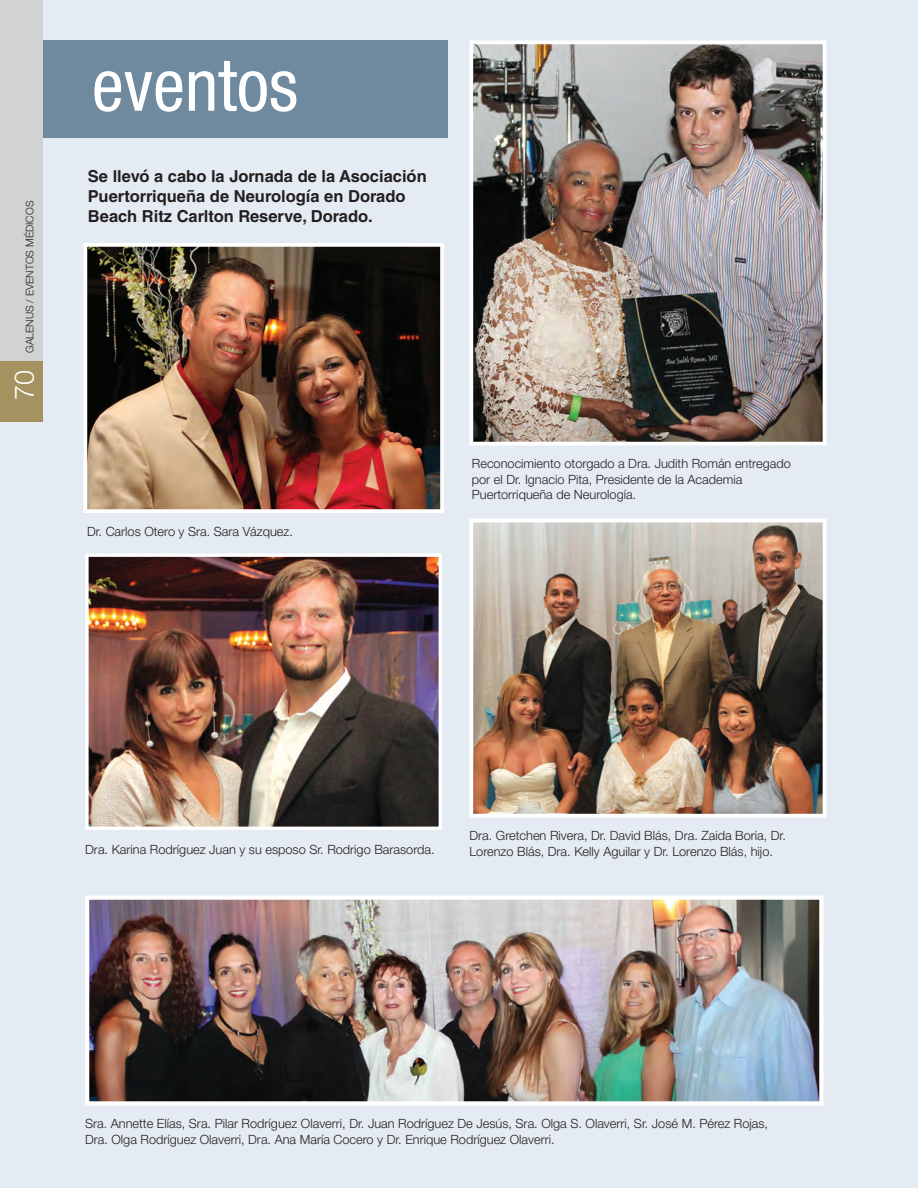
<style>
.page{position:relative;width:918px;height:1188px;background:#e5ebf2}
.page>*{position:absolute;margin:0;border:0;box-sizing:border-box;transform-origin:0 0}
.t1{font:condensed 72px "Helvetica Neue";color:#fff}
.t2{font:300 27px "Helvetica Neue";color:#fff}
.t3{font:700 16.5px/20px "Helvetica LT Std";color:#231f20}
.t4{font:300 12.75px/15.3px "Helvetica Neue";color:#231f20}
.t5{font:300 10.5px "Helvetica Neue";color:#231f20}
</style>
<div class="page">
<div style="left:0;top:40px;width:448px;height:98px;background:#6f899f"></div>
<img style="left:474px;top:524px;width:347px;height:289px">
<div style="left:469px;top:519px;width:357px;height:299px;border:4px solid #fff"></div>
<img style="left:88px;top:248px;width:351px;height:260px">
<div style="left:83px;top:243px;width:361px;height:270px;border:4px solid #fff"></div>
<img style="left:474px;top:45px;width:347px;height:396px">
<div style="left:469px;top:40px;width:357px;height:406px;border:4px solid #fff"></div>
<img style="left:90px;top:901px;width:729px;height:200px">
<div style="left:85px;top:896px;width:739px;height:210px;border:4px solid #fff"></div>
<img style="left:89px;top:558px;width:349px;height:268px">
<div style="left:85px;top:554px;width:357px;height:276px;border:3px solid #fff"></div>
<div style="left:0;top:0;width:43px;height:412px;background:#d1d2d4"></div>
<div style="left:0;top:361px;width:43px;height:61px;background:#a49261"></div>
<p class="t5" style="left:23px;top:353px;width:154px;rotate:-90deg">GALENUS / EVENTOS MÉDICOS</p>
<h2 class="t2" style="left:8px;top:400px;width:32px;rotate:-90deg">70</h2>
<h1 class="t1" style="left:92px;top:44px;width:208px">eventos</h1>
<p class="t3" style="left:88px;top:166px;width:340px">Se llevó a cabo la Jornada de la Asociación<br>Puertorriqueña de Neurología en Dorado<br>Beach Ritz Carlton Reserve, Dorado.</p>
<p class="t4" style="left:87px;top:523px;width:208px">Dr. Carlos Otero y Sra. Sara Vázquez.</p>
<p class="t4" style="left:472px;top:456px;width:320px">Reconocimiento otorgado a Dra. Judith Román entregado por el Dr. Ignacio Pita, Presidente de la Academia<br>Puertorriqueña de Neurología.</p>
<p class="t4" style="left:85px;top:841px;width:351px">Dra. Karina Rodríguez Juan y su esposo Sr. Rodrigo Barasorda.</p>
<p class="t4" style="left:469px;top:828px;width:318px">Dra. Gretchen Rivera, Dr. David Blás, Dra. Zaida Boria, Dr.<br>Lorenzo Blás, Dra. Kelly Aguilar y Dr. Lorenzo Blás, hijo.</p>
<p class="t4" style="left:85px;top:1116px;width:685px">Sra. Annette Elías, Sra. Pilar Rodríguez Olaverri, Dr. Juan Rodríguez De Jesús, Sra. Olga S. Olaverri, Sr. José M. Pérez Rojas,<br>Dra. Olga Rodríguez Olaverri, Dra. Ana María Cocero y Dr. Enrique Rodríguez Olaverri.</p>
</div>
